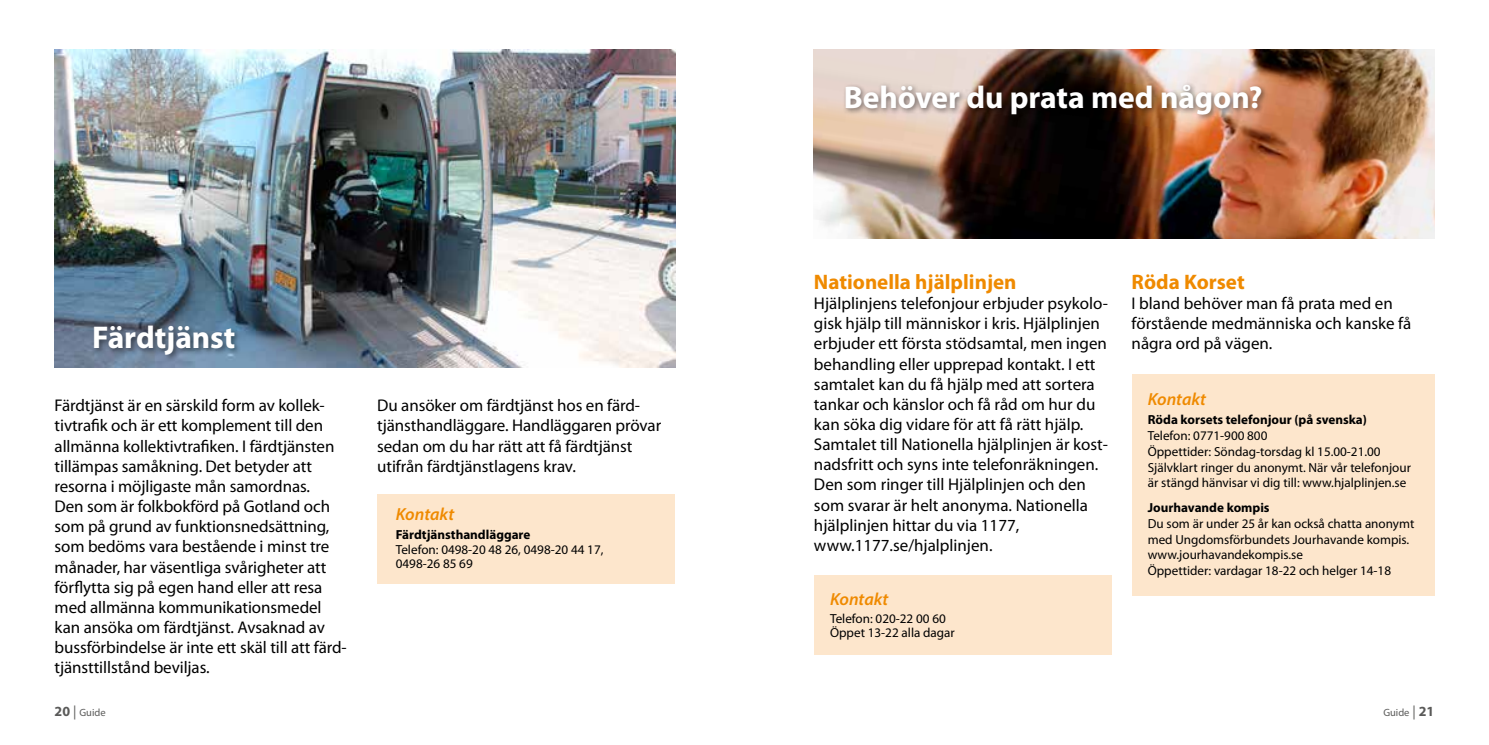
<style>
.page{position:relative;width:1489px;height:745px;background:#fff}
.page>*{position:absolute;margin:0;border:0;box-sizing:border-box;transform-origin:0 0}
.t1{font:700 31.5px "Myriad Pro";letter-spacing:-.005em;color:#fff}
.t2{font:700 21px "Myriad Pro";color:#ef8a00}
.t3{font:italic 600 17.5px "Myriad Pro";color:#ef8a00}
.t4{font:16.97px/20.1px "Myriad Pro";letter-spacing:-.005em;color:#000}
.t5{font:13.12px/15.8px "Myriad Pro";color:#000}
.t6{font:700 13.12px "Myriad Pro";color:#000}
.t7{font:10.5px "Myriad Pro";color:#5a5a59}
.s1{font-weight:700;font-size:14px}
.s2{font-size:14px}
</style>
<div class="page">
<img style="left:55px;top:50px;width:620px;height:317px">
<div style="left:91px;top:322px;width:150px;height:40px;background:#000;opacity:.5"></div>
<img style="left:814px;top:50px;width:620px;height:188px">
<div style="left:842px;top:82px;width:426px;height:39px;background:#000;opacity:.5"></div>
<div style="left:377px;top:494px;width:298px;height:89px;background:#fde6cc"></div>
<div style="left:814px;top:574px;width:297px;height:80px;background:#fde6cc"></div>
<div style="left:1131px;top:375px;width:303px;height:220px;background:#fde6cc"></div>
<h1 class="t1" style="left:92px;top:317px;width:144px">Färdtjänst</h1>
<p class="t4" style="left:55px;top:395px;width:294px">Färdtjänst är en särskild form av kollek&shy;tivtrafik och är ett komplement till den allmänna kollektivtrafiken. I färdtjänsten tillämpas samåkning. Det betyder att resorna i möjligaste mån samordnas.<br>Den som är folkbokförd på Gotland och som på grund av funktionsnedsättning, som bedöms vara bestående i minst tre månader, har väsentliga svårigheter att förflytta sig på egen hand eller att resa med allmänna kommunikationsmedel kan ansöka om färdtjänst. Avsaknad av bussförbindelse är inte ett skäl till att färd&shy;tjänsttillstånd beviljas.</p>
<p class="t4" style="left:377px;top:395px;width:285px">Du ansöker om färdtjänst hos en färd&shy;tjänsthandläggare. Handläggaren prövar sedan om du har rätt att få färdtjänst utifrån färdtjänstlagens krav.</p>
<p class="t3" style="left:396px;top:503px;width:60px">Kontakt</p>
<p class="t6" style="left:396px;top:526px;width:136px">Färdtjänsthandläggare</p>
<p class="t5" style="left:396px;top:541px;width:209px;line-height:14px">Telefon: 0498-20 48 26, 0498-20 44 17,<br>0498-26 85 69</p>
<h1 class="t1" style="left:843px;top:77px;width:420px">Behöver du prata med någon?</h1>
<p class="t2" style="left:814px;top:268px;width:204px">Nationella hjälplinjen</p>
<p class="t4" style="left:814px;top:293px;width:295px">Hjälplinjens telefonjour erbjuder psykolo&shy;gisk hjälp till människor i kris. Hjälplinjen erbjuder ett första stödsamtal, men ingen behandling eller upprepad kontakt. I ett samtalet kan du få hjälp med att sortera tankar och känslor och få råd om hur du kan söka dig vidare för att få rätt hjälp.<br>Samtalet till Nationella hjälplinjen är kost&shy;nadsfritt och syns inte telefonräkningen.<br>Den som ringer till Hjälplinjen och den som svarar är helt anonyma. Nationella hjälplinjen hittar du via 1177, www.1177.se/hjalplinjen.</p>
<p class="t3" style="left:830px;top:587px;width:60px">Kontakt</p>
<p class="t5" style="left:830px;top:610px;width:126px;line-height:14px">Telefon: 020-22 00 60<br>Öppet 13-22 alla dagar</p>
<p class="t2" style="left:1131px;top:268px;width:115px">Röda Korset</p>
<p class="t4" style="left:1131px;top:293px;width:281px">I bland behöver man få prata med en förstående medmänniska och kanske få några ord på vägen.</p>
<p class="t3" style="left:1147px;top:388px;width:60px">Kontakt</p>
<p class="t6" style="left:1147px;top:411px;width:221px">Röda korsets telefonjour (på svenska)</p>
<p class="t5" style="left:1147px;top:427px;width:265px">Telefon: 0771-900 800<br>Öppettider: Söndag-torsdag kl 15.00-21.00<br>Självklart ringer du anonymt. När vår telefonjour är stängd hänvisar vi dig till: www.hjalplinjen.se</p>
<p class="t6" style="left:1147px;top:498px;width:123px">Jourhavande kompis</p>
<p class="t5" style="left:1147px;top:515px;width:268px">Du som är under 25 år kan också chatta anonymt med Ungdomsförbundets Jourhavande kompis. www.jourhavandekompis.se<br>Öppettider: vardagar 18-22 och helger 14-18</p>
<p class="t7" style="left:55px;top:705px;width:53px"><span class="s1">20</span> <span class="s2">|</span> Guide</p>
<p class="t7" style="left:1383px;top:705px;width:53px">Guide <span class="s2">|</span> <span class="s1">21</span></p>
</div>
